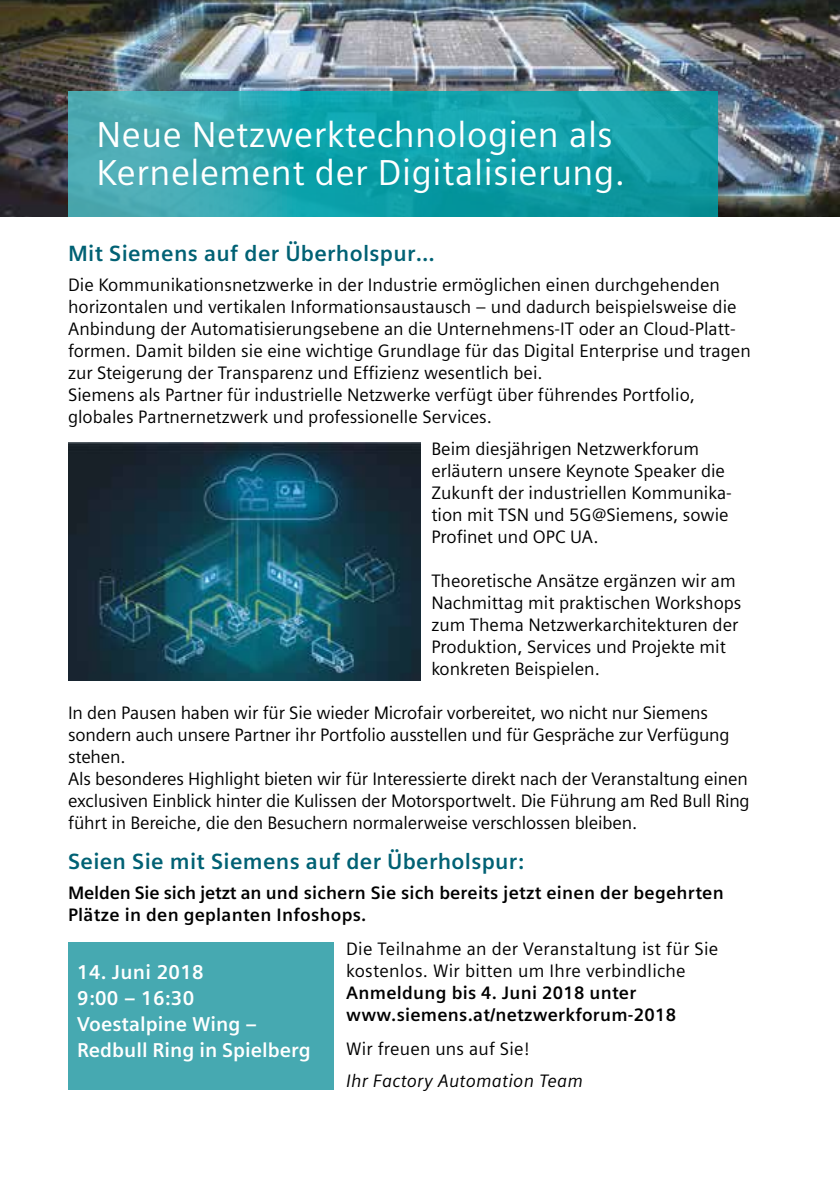
<style>
.page{position:relative;width:840px;height:1191px;background:#fff}
.page>*{position:absolute;margin:0;border:0;box-sizing:border-box;transform-origin:0 0}
.t1{font:36px/38px "Siemens Sans OT";letter-spacing:.015em;color:#fff}
.t2{font:700 22px "Siemens Sans OT";letter-spacing:.015em;color:#006174}
.t3{font:700 20px/26px "Siemens Sans OT";color:#fff}
.t4{font:18px/22px "Siemens Sans OT";color:#000}
.t5{font:700 18px/22px "Siemens Sans OT";letter-spacing:.015em;color:#000}
.t6{font:italic 18px "Siemens Sans OT";letter-spacing:.01em;color:#000}
</style>
<div class="page">
<img style="left:0;top:0;width:839px;height:216px">
<svg style="left:68px;top:92px;width:648px;height:124px"></svg>
<div style="left:68px;top:942px;width:265px;height:147px;background:#46a9b1"></div>
<img style="left:68px;top:442px;width:352px;height:238px">
<h1 class="t1" style="left:96px;top:116px;width:530px">Neue Netzwerktechnologien als<br>Kernelement der Digitalisierung.</h1>
<p class="t2" style="left:68px;top:241px;width:368px">Mit Siemens auf der Überholspur…</p>
<p class="t4" style="left:68px;top:274px;width:683px">Die Kommunikationsnetzwerke in der Industrie ermöglichen einen durchgehenden horizontalen und vertikalen Informationsaustausch – und dadurch beispielsweise die Anbindung der Automatisierungsebene an die Unternehmens-IT oder an Cloud-Platt&shy;formen. Damit bilden sie eine wichtige Grundlage für das Digital Enterprise und tragen zur Steigerung der Transparenz und Effizienz wesentlich bei.<br>Siemens als Partner für industrielle Netzwerke verfügt über führendes Portfolio, globales Partnernetzwerk und professionelle Services.</p>
<p class="t4" style="left:431px;top:438px;width:302px">Beim diesjährigen Netzwerkforum erläutern unsere Keynote Speaker die Zukunft der industriellen Kommunika&shy;tion mit TSN und 5G@Siemens, sowie Profinet und OPC UA.</p>
<p class="t4" style="left:431px;top:570px;width:311px">Theoretische Ansätze ergänzen wir am Nachmittag mit praktischen Workshops zum Thema Netzwerkarchitekturen der Produktion, Services und Projekte mit konkreten Beispielen.</p>
<p class="t4" style="left:68px;top:702px;width:682px">In den Pausen haben wir für Sie wieder Microfair vorbereitet, wo nicht nur Siemens sondern auch unsere Partner ihr Portfolio ausstellen und für Gespräche zur Verfügung stehen.<br>Als besonderes Highlight bieten wir für Interessierte direkt nach der Veranstaltung einen exclusiven Einblick hinter die Kulissen der Motorsportwelt. Die Führung am Red Bull Ring führt in Bereiche, die den Besuchern normalerweise verschlossen bleiben.</p>
<p class="t2" style="left:68px;top:849px;width:457px">Seien Sie mit Siemens auf der Überholspur:</p>
<p class="t5" style="left:68px;top:882px;width:656px">Melden Sie sich jetzt an und sichern Sie sich bereits jetzt einen der begehrten<br>Plätze in den geplanten Infoshops.</p>
<p class="t3" style="left:77px;top:959px;width:235px">14. Juni 2018<br>9:00 – 16:30<br>Voestalpine Wing –<br>Redbull Ring in Spielberg</p>
<p class="t4" style="left:346px;top:938px;width:373px">Die Teilnahme an der Veranstaltung ist für Sie kostenlos. Wir bitten um Ihre verbindliche</p>
<p class="t5" style="left:346px;top:982px;width:331px">Anmeldung bis 4. Juni 2018 unter www.siemens.at/netzwerkforum-2018</p>
<p class="t4" style="left:346px;top:1038px;width:185px">Wir freuen uns auf Sie!</p>
<p class="t6" style="left:346px;top:1071px;width:238px">Ihr Factory Automation Team</p>
</div>
